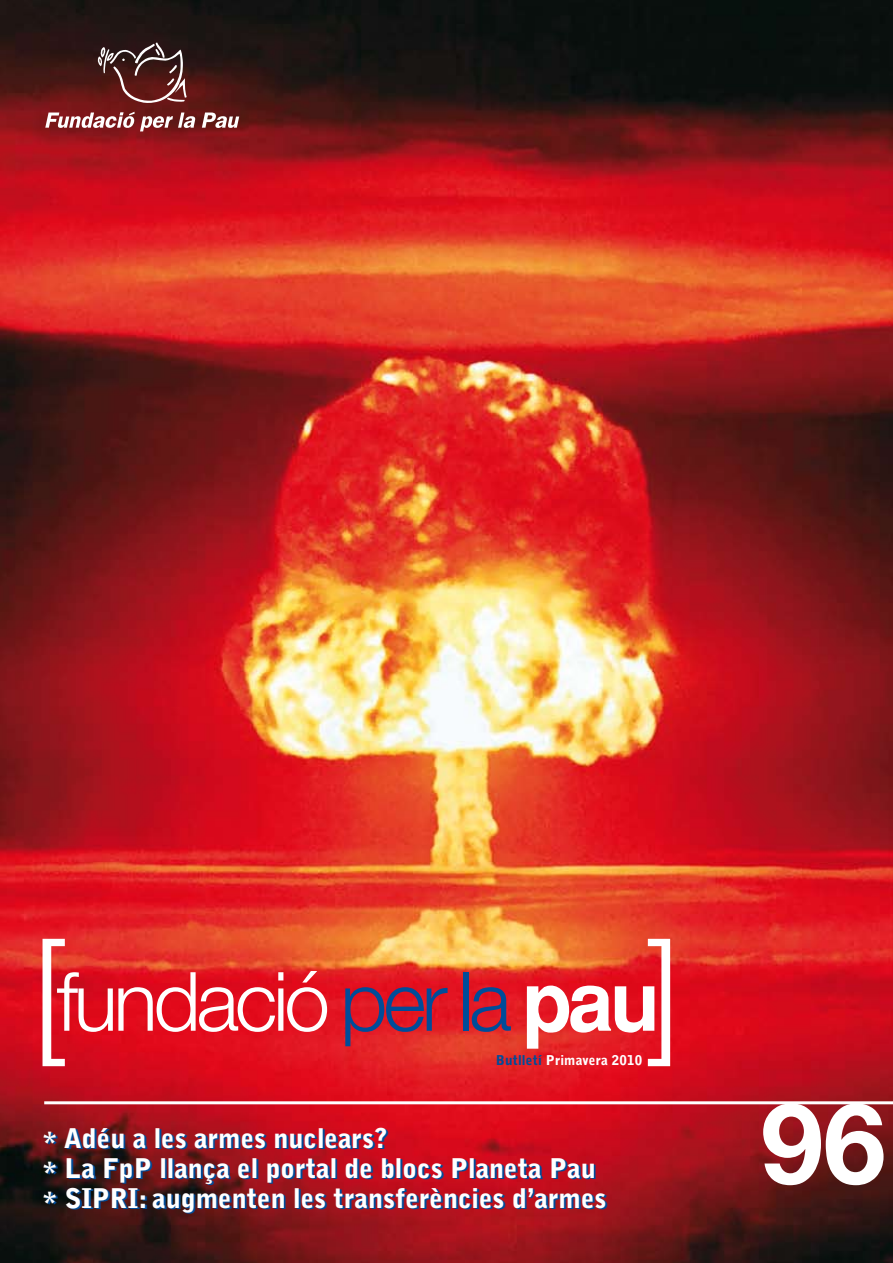
<style>
.page{position:relative;width:893px;height:1263px;background:#fff}
.page>*{position:absolute;margin:0;border:0;box-sizing:border-box;transform-origin:0 0}
.t1{font:700 112.5px "Helvetica Neue";color:#fff}
.t2{font:900 27px/30px "Bell Gothic";color:#fff}
.t3{font:900 13.5px "Bell Gothic";letter-spacing:.01em;color:#fff}
.s1{color:#004c99}
</style>
<div class="page">
<img style="left:0;top:0;width:893px;height:1263px">
<svg style="left:96px;top:42px;width:91px;height:61px;background:#613937"></svg>
<svg style="left:45px;top:112px;width:150px;height:19px"></svg>
<svg style="left:202px;top:113px;width:37px;height:15px"></svg>
<hr style="left:44px;top:1101px;width:849px;height:3px;background:#fff">
<svg style="left:43px;top:939px;width:284px;height:127px;background:#e53d42"></svg>
<svg style="left:345px;top:987px;width:103px;height:59px;background:#a42944"></svg>
<div style="left:463px;top:972px;width:5px;height:59px;background:#004c99"></div>
<svg style="left:472px;top:987px;width:39px;height:45px;background:#8d2c4f"></svg>
<svg style="left:527px;top:939px;width:143px;height:127px"></svg>
<p class="t3" style="left:496px;top:1052px;width:148px"><span class="s1">Butlletí</span> Primavera 2010</p>
<p class="t2" style="left:43px;top:1123px;width:566px">* Adéu a les armes nuclears?<br>* La FpP llança el portal de blocs Planeta Pau * SIPRI: augmenten les transferències d’armes</p>
<h1 class="t1" style="left:761px;top:1074px;width:127px">96</h1>
</div>
